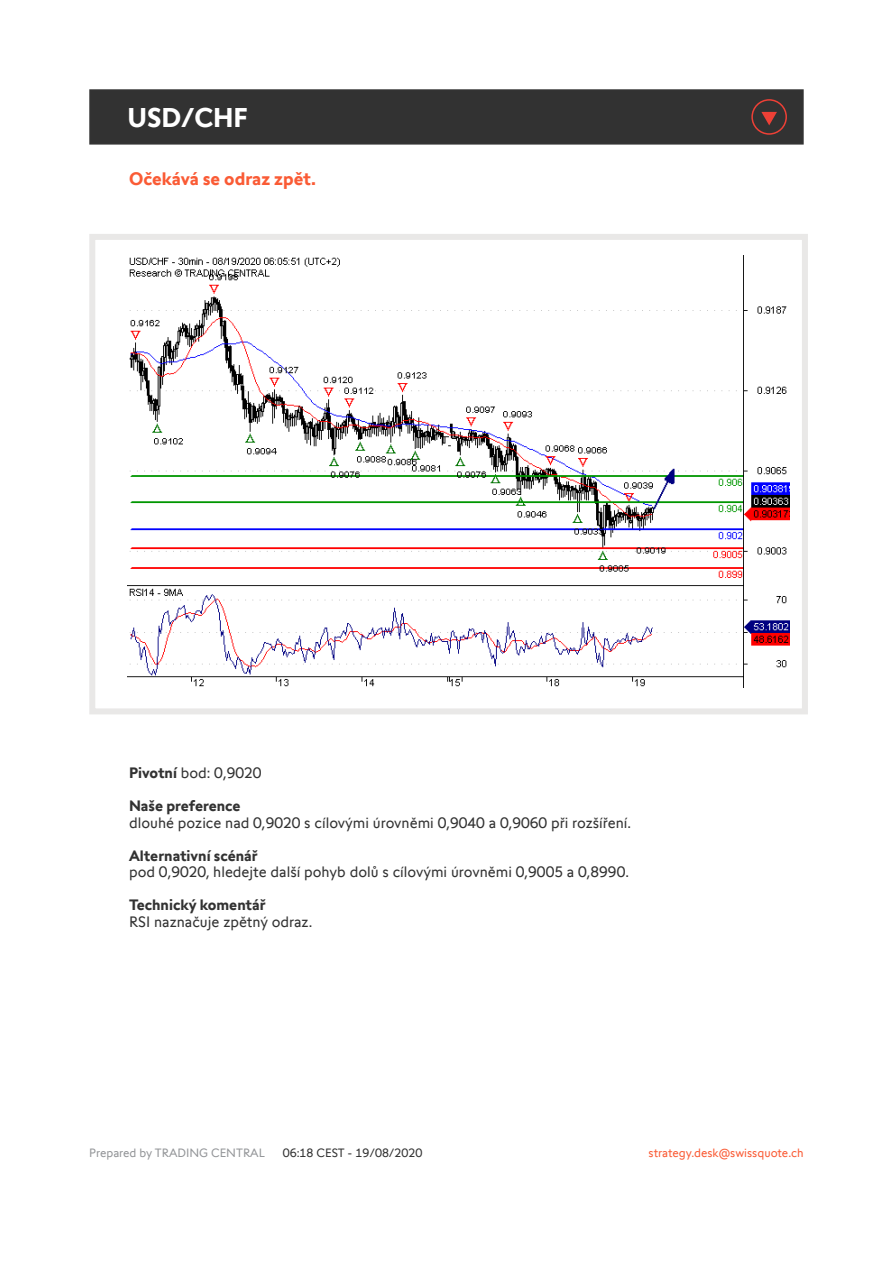
<style>
.page{position:relative;width:893px;height:1263px;background:#fff}
.page>*{position:absolute;margin:0;border:0;box-sizing:border-box;transform-origin:0 0}
.t1{font:700 27px "Swissquote CT";color:#fff}
.t2{font:700 18px "Swissquote CT";color:#fa5b35}
.t3{font:15px "Swissquote CT";color:#323232}
.t4{font:700 15px "Swissquote CT";color:#323232}
.t5{font:12px "Swissquote CT";color:#fa5b35}
.t6{font:12px "Swissquote CT";color:#939598}
.t7{font:12px "Swissquote CT";color:#323232}
.s1{font-weight:700}
</style>
<div class="page">
<div style="left:89px;top:234px;width:719px;height:480px;border:6px solid #e9e8e7"></div>
<div style="left:89px;top:89px;width:715px;height:56px;background:#323232;border:2px solid #323232"></div>
<img style="left:128px;top:255px;width:661px;height:432px">
<svg style="left:751px;top:99px;width:36px;height:36px"></svg>
<h1 class="t1" style="left:128px;top:101px;width:122px">USD/CHF</h1>
<p class="t2" style="left:129px;top:168px;width:188px">Očekává se odraz zpět.</p>
<p class="t3" style="left:129px;top:764px;width:134px"><span class="s1">Pivotní</span> bod: 0,9020</p>
<p class="t4" style="left:129px;top:797px;width:113px">Naše preference</p>
<p class="t3" style="left:129px;top:814px;width:503px">dlouhé pozice nad 0,9020 s cílovými úrovněmi 0,9040 a 0,9060 při rozšíření.</p>
<p class="t4" style="left:129px;top:846px;width:130px">Alternativní scénář</p>
<p class="t3" style="left:129px;top:863px;width:501px">pod 0,9020, hledejte další pohyb dolů s cílovými úrovněmi 0,9005 a 0,8990.</p>
<p class="t4" style="left:129px;top:896px;width:138px">Technický komentář</p>
<p class="t3" style="left:129px;top:913px;width:185px">RSI naznačuje zpětný odraz.</p>
<p class="t6" style="left:89px;top:1145px;width:177px">Prepared by TRADING CENTRAL</p>
<p class="t7" style="left:283px;top:1145px;width:141px">06:18 CEST - 19/08/2020</p>
<p class="t5" style="left:649px;top:1145px;width:157px">strategy.desk@swissquote.ch</p>
</div>
